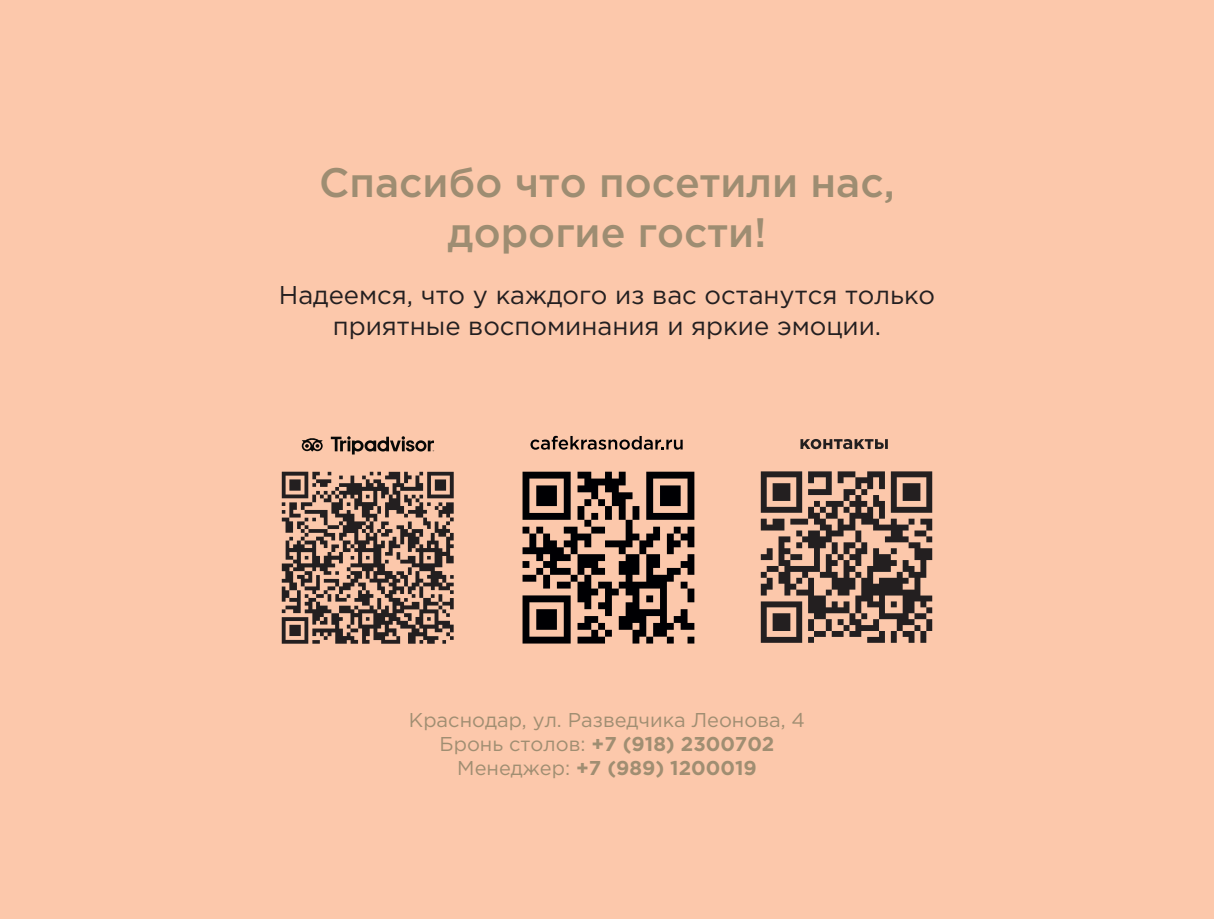
<style>
.page{position:relative;width:1214px;height:919px;background:#fff}
.page>*{position:absolute;margin:0;border:0;box-sizing:border-box;transform-origin:0 0}
.t1{font:500 41px "Gotham Pro";color:#9e8d72}
.t2{font:25.6px "Gotham Pro";color:#231f20}
.t3{font:700 20px "Gotham Pro";color:#a08e72}
.t4{font:20px "Gotham Pro";color:#a08e72}
.s1{font-weight:400}
</style>
<div class="page">
<div style="left:0;top:0;width:1213px;height:918px;background:#fcc8ab"></div>
<svg style="left:522px;top:471px;width:172px;height:172px"></svg>
<svg style="left:282px;top:471px;width:171px;height:172px"></svg>
<svg style="left:530px;top:436px;width:152px;height:13px"></svg>
<svg style="left:301px;top:436px;width:133px;height:18px"></svg>
<svg style="left:760px;top:471px;width:172px;height:171px"></svg>
<svg style="left:800px;top:439px;width:87px;height:10px"></svg>
<p class="t1" style="left:319px;top:159px;width:577px">Спасибо что посетили нас,</p>
<p class="t1" style="left:447px;top:209px;width:320px">дорогие гости!</p>
<p class="t2" style="left:279px;top:280px;width:657px">Надеемся, что у каждого из вас останутся только</p>
<p class="t2" style="left:333px;top:311px;width:550px">приятные воспоминания и яркие эмоции.</p>
<p class="t4" style="left:409px;top:708px;width:397px">Краснодар, ул. Разведчика Леонова, 4</p>
<p class="t3" style="left:439px;top:731px;width:336px"><span class="s1">Бронь столов:</span> +7 (918) 2300702</p>
<p class="t3" style="left:457px;top:755px;width:301px"><span class="s1">Менеджер:</span> +7 (989) 1200019</p>
</div>
